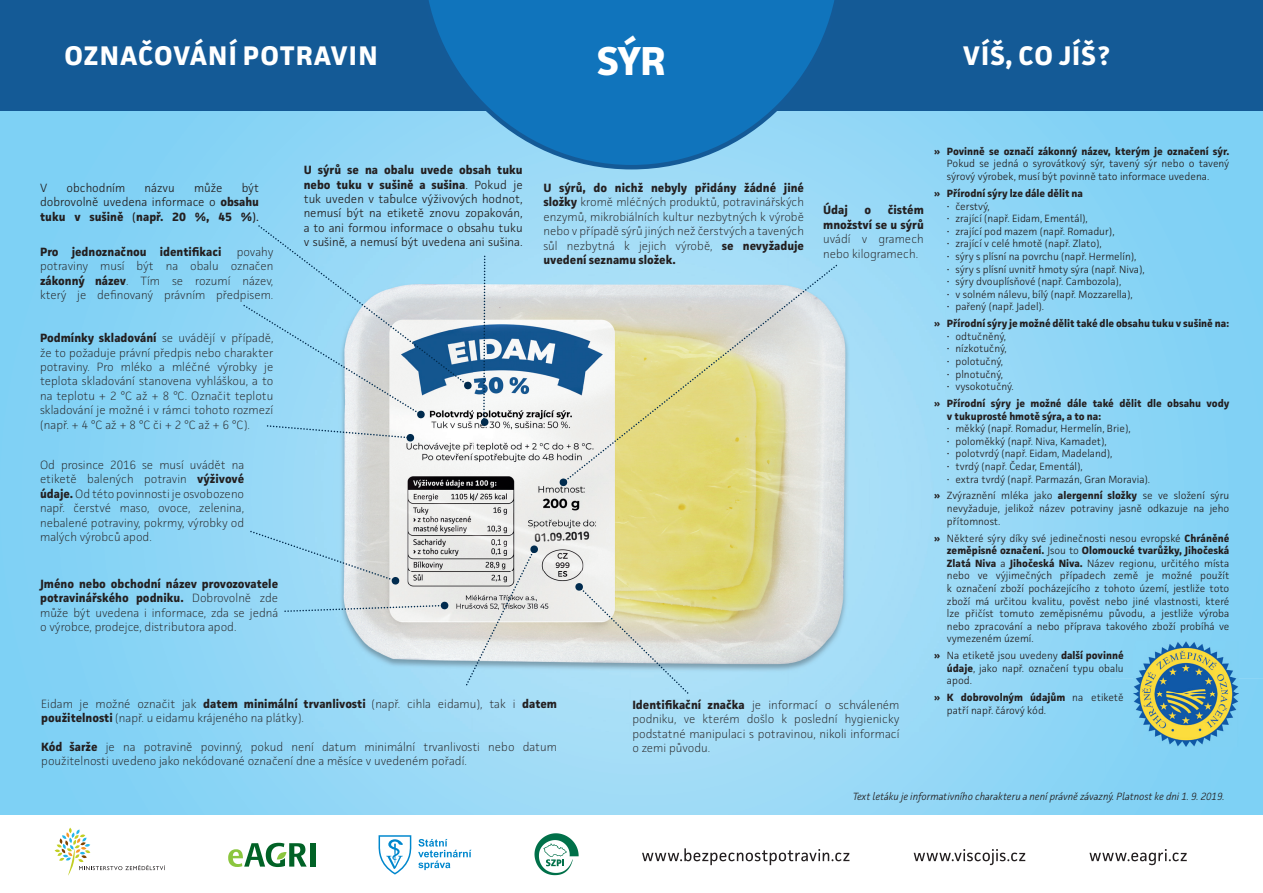
<style>
.page{position:relative;width:1263px;height:893px;background:#fff}
.page>*{position:absolute;margin:0;border:0;box-sizing:border-box;transform-origin:0 0}
.t1{font:700 40.5px "Facit";color:#fff}
.t2{font:700 27px "Facit";letter-spacing:.05em;color:#fff}
.t3{font:200 12px/14.4px "Facit";color:#231f20;text-align:justify}
.t4{font:300 12px/14.4px "Facit";color:#231f20;text-align:justify}
.t5{font:700 12px/14.4px "Facit";color:#231f20;text-align:right}
.t6{font:300 10.5px/12.6px "Facit";color:#231f20}
.t7{font:700 10.5px/12.6px "Facit";color:#231f20}
.t8{font:italic 300 10.5px "Facit";color:#231f20}
.s1{font-weight:700}
.s2{font-weight:400}
</style>
<div class="page">
<img style="left:0;top:111px;width:1263px;height:460px">
<img style="left:0;top:571px;width:1105px;height:244px">
<img style="left:1133px;top:641px;width:106px;height:106px">
<div style="left:0;top:0;width:1263px;height:111px;background:#145a96"></div>
<svg style="left:419px;top:0;width:425px;height:169px;background:#2882c1"></svg>
<svg style="left:642px;top:848px;width:207px;height:17px"></svg>
<svg style="left:914px;top:849px;width:111px;height:16px"></svg>
<svg style="left:1089px;top:849px;width:98px;height:16px"></svg>
<svg style="left:55px;top:828px;width:110px;height:47px"></svg>
<div style="left:310px;top:843px;width:6px;height:24px;background:#016226"></div>
<svg style="left:228px;top:843px;width:79px;height:24px"></svg>
<svg style="left:418px;top:839px;width:53px;height:31px"></svg>
<svg style="left:378px;top:835px;width:33px;height:39px"></svg>
<svg style="left:534px;top:833px;width:45px;height:42px"></svg>
<svg style="left:284px;top:601px;width:165px;height:11px;background:#b9d2de"></svg>
<svg style="left:250px;top:531px;width:150px;height:54px;background:#afd8ea"></svg>
<svg style="left:267px;top:425px;width:148px;height:17px"></svg>
<svg style="left:575px;top:583px;width:113px;height:111px;background:#cfdbcd"></svg>
<svg style="left:466px;top:545px;width:72px;height:140px;background:#cdd6d8"></svg>
<svg style="left:565px;top:267px;width:270px;height:214px;background:#d6dab9"></svg>
<svg style="left:559px;top:478px;width:9px;height:9px"></svg>
<svg style="left:243px;top:225px;width:229px;height:194px;background:#a5d2e9"></svg>
<svg style="left:480px;top:256px;width:9px;height:170px"></svg>
<h2 class="t2" style="left:64px;top:39px;width:315px">OZNAČOVÁNÍ POTRAVIN</h2>
<h1 class="t1" style="left:597px;top:36px;width:70px">SÝR</h1>
<h2 class="t2" style="left:963px;top:39px;width:148px">VÍŠ, CO JÍŠ?</h2>
<p class="t4" style="left:304px;top:163px;width:220px"><span class="s1">U sýrů se na obalu uvede obsah tuku nebo tuku v sušině a sušina</span>. Pokud je tuk uveden v tabulce výživových hodnot, nemusí být na etiketě znovu zopakován, a to ani formou informace o obsahu tuku v sušině, a nemusí být uvedena ani sušina.</p>
<p class="t4" style="left:40px;top:180px;width:220px;text-indent:202px">být dobrovolně uvedena informace o <span class="s1">obsahu tuku v sušině</span> <span class="s2">(</span><span class="s1">např. 20 %, 45 %</span><span class="s2">).</span></p>
<p class="t3" style="left:543px;top:180px;width:262px"><span class="s1">U sýrů, do nichž nebyly přidány žádné jiné složky</span> kromě mléčných produktů, potravinářských enzymů, mikrobiálních kultur nezbytných k výrobě nebo v případě sýrů jiných než čerstvých a tavených sůl nezbytná k jejich výrobě, <span class="s1">se nevyžaduje uvedení seznamu složek.</span></p>
<p class="t4" style="left:40px;top:180px;width:9px">V</p>
<p class="t4" style="left:66px;top:180px;width:60px">obchodním</p>
<p class="t4" style="left:145px;top:180px;width:32px">názvu</p>
<p class="t4" style="left:194px;top:180px;width:30px">může</p>
<p class="t5" style="left:40px;top:244px;width:183px">Pro jednoznačnou identifikaci</p>
<p class="t3" style="left:40px;top:244px;width:235px;text-indent:197px">povahy potraviny musí být na obalu označen <span class="s1">zákonný název</span>. Tím se rozumí název, který je definovaný právním předpisem.</p>
<p class="t3" style="left:40px;top:331px;width:235px"><span class="s1">Podmínky skladování</span> se uvádějí v případě, že to požaduje právní předpis nebo charakter potraviny. Pro mléko a mléčné výrobky je teplota skladování stanovena vyhláškou, a to na teplotu + 2 °C až + 8 °C. Označit teplotu skladování je možné i v rámci tohoto rozmezí (např. + 4 °C až + 8 °C či + 2 °C až + 6 °C).</p>
<p class="t3" style="left:40px;top:457px;width:206px">Od prosince 2016 se musí uvádět na etiketě balených potravin <span class="s1">výživové údaje.</span> Od této povinnosti je osvobozeno např. čerstvé maso, ovoce, zelenina, nebalené potraviny, pokrmy, výrobky od malých výrobců apod.</p>
<p class="t3" style="left:40px;top:576px;width:240px"><span class="s1">Jméno nebo obchodní název provozovatele potravinářského podniku.</span> Dobrovolně zde může být uvedena i informace, zda se jedná o výrobce, prodejce, distributora apod.</p>
<p class="t5" style="left:823px;top:203px;width:26px">Údaj</p>
<p class="t5" style="left:864px;top:203px;width:8px">o</p>
<p class="t5" style="left:823px;top:203px;width:102px">čistém<br>množství se u sýrů</p>
<p class="t3" style="left:823px;top:232px;width:102px">uvádí v gramech nebo kilogramech.</p>
<p class="t3" style="left:41px;top:696px;width:517px">Eidam je možné označit jak <span class="s1">datem minimální trvanlivosti</span> (např. cihla eidamu), tak i <span class="s1">datem použitelnosti</span> (např. u eidamu krájeného na plátky).</p>
<p class="t3" style="left:41px;top:739px;width:517px"><span class="s1">Kód šarže</span> je na potravině povinný, pokud není datum minimální trvanlivosti nebo datum použitelnosti uvedeno jako nekódované označení dne a měsíce v uvedeném pořadí.</p>
<p class="t3" style="left:632px;top:697px;width:269px"><span class="s1">Identifikační značka</span> je informací o schváleném podniku, ve kterém došlo k poslední hygienicky podstatné manipulaci s potravinou, nikoli informací o zemi původu.</p>
<p class="t7" style="left:934px;top:145px;width:297px">» Povinně se označí zákonný název, kterým je označení sýr.</p>
<p class="t6" style="left:947px;top:157px;width:284px">Pokud se jedná o syrovátkový sýr, tavený sýr nebo o tavený sýrový výrobek, musí být povinně tato informace uvedena.</p>
<p class="t7" style="left:934px;top:187px;width:150px">» Přírodní sýry lze dále dělit na</p>
<p class="t6" style="left:947px;top:199px;width:44px">• čerstvý,</p>
<p class="t6" style="left:947px;top:212px;width:142px">• zrající (např. Eidam, Ementál),</p>
<p class="t6" style="left:947px;top:225px;width:169px">• zrající pod mazem (např. Romadur),</p>
<p class="t6" style="left:947px;top:237px;width:156px">• zrající v celé hmotě (např. Zlato),</p>
<p class="t6" style="left:947px;top:250px;width:191px">• sýry s plísní na povrchu (např. Hermelín),</p>
<p class="t6" style="left:947px;top:262px;width:199px">• sýry s plísní uvnitř hmoty sýra (např. Niva),</p>
<p class="t6" style="left:947px;top:275px;width:176px">• sýry dvouplísňové (např. Cambozola),</p>
<p class="t6" style="left:947px;top:288px;width:187px">• v solném nálevu, bílý (např. Mozzarella),</p>
<p class="t6" style="left:947px;top:300px;width:99px">• pařený (např. Jadel).</p>
<p class="t7" style="left:934px;top:317px;width:297px">» Přírodní sýry je možné dělit také dle obsahu tuku v sušině na:</p>
<p class="t6" style="left:947px;top:330px;width:61px">• odtučněný,</p>
<p class="t6" style="left:947px;top:342px;width:61px">• nízkotučný,</p>
<p class="t6" style="left:947px;top:355px;width:58px">• polotučný,</p>
<p class="t6" style="left:947px;top:367px;width:58px">• plnotučný,</p>
<p class="t6" style="left:947px;top:380px;width:68px">• vysokotučný.</p>
<p class="t7" style="left:947px;top:397px;width:284px;text-indent:-13px">» Přírodní sýry je možné dále také dělit dle obsahu vody v tukuprosté hmotě sýra, a to na:</p>
<p class="t6" style="left:947px;top:422px;width:185px">• měkký (např. Romadur, Hermelín, Brie),</p>
<p class="t6" style="left:947px;top:435px;width:161px">• poloměkký (např. Niva, Kamadet),</p>
<p class="t6" style="left:947px;top:447px;width:167px">• polotvrdý (např. Eidam, Madeland),</p>
<p class="t6" style="left:947px;top:460px;width:137px">• tvrdý (např. Čedar, Ementál),</p>
<p class="t6" style="left:934px;top:470px;width:297px;line-height:16.8px;text-indent:13px">• extra tvrdý (např. Parmazán, Gran Moravia).<br><span class="s1">»</span> Zvýraznění mléka jako <span class="s1">alergenní složky</span> se ve složení sýru</p>
<p class="t6" style="left:947px;top:502px;width:284px">nevyžaduje, jelikož název potraviny jasně odkazuje na jeho přítomnost.</p>
<p class="t6" style="left:947px;top:531px;width:284px;text-align:justify;text-indent:-13px"><span class="s1">»</span> Některé sýry díky své jedinečnosti nesou evropské <span class="s1">Chráněné zeměpisné označení.</span> Jsou to <span class="s1">Olomoucké tvarůžky, Jihočeská Zlatá Niva</span> a <span class="s1">Jihočeská Niva.</span> Název regionu, určitého místa nebo ve výjimečných případech země je možné použít k označení zboží pocházejícího z tohoto území, jestliže toto zboží má určitou kvalitu, pověst nebo jiné vlastnosti, které lze přičíst tomuto zeměpisnému původu, a jestliže výroba nebo zpracování a nebo příprava takového zboží probíhá ve vymezeném území.</p>
<p class="t6" style="left:947px;top:649px;width:178px;text-align:justify;text-indent:-13px"><span class="s1">»</span> Na etiketě jsou uvedeny <span class="s1">další povinné údaje</span>, jako např. označení typu obalu apod.</p>
<p class="t6" style="left:947px;top:691px;width:178px;text-indent:-13px"><span class="s1">» K dobrovolným údajům</span> na etiketě patří např. čárový kód.</p>
<p class="t8" style="left:853px;top:790px;width:373px">Text letáku je informativního charakteru a není právně závazný. Platnost ke dni 1. 9. 2019.</p>
</div>
